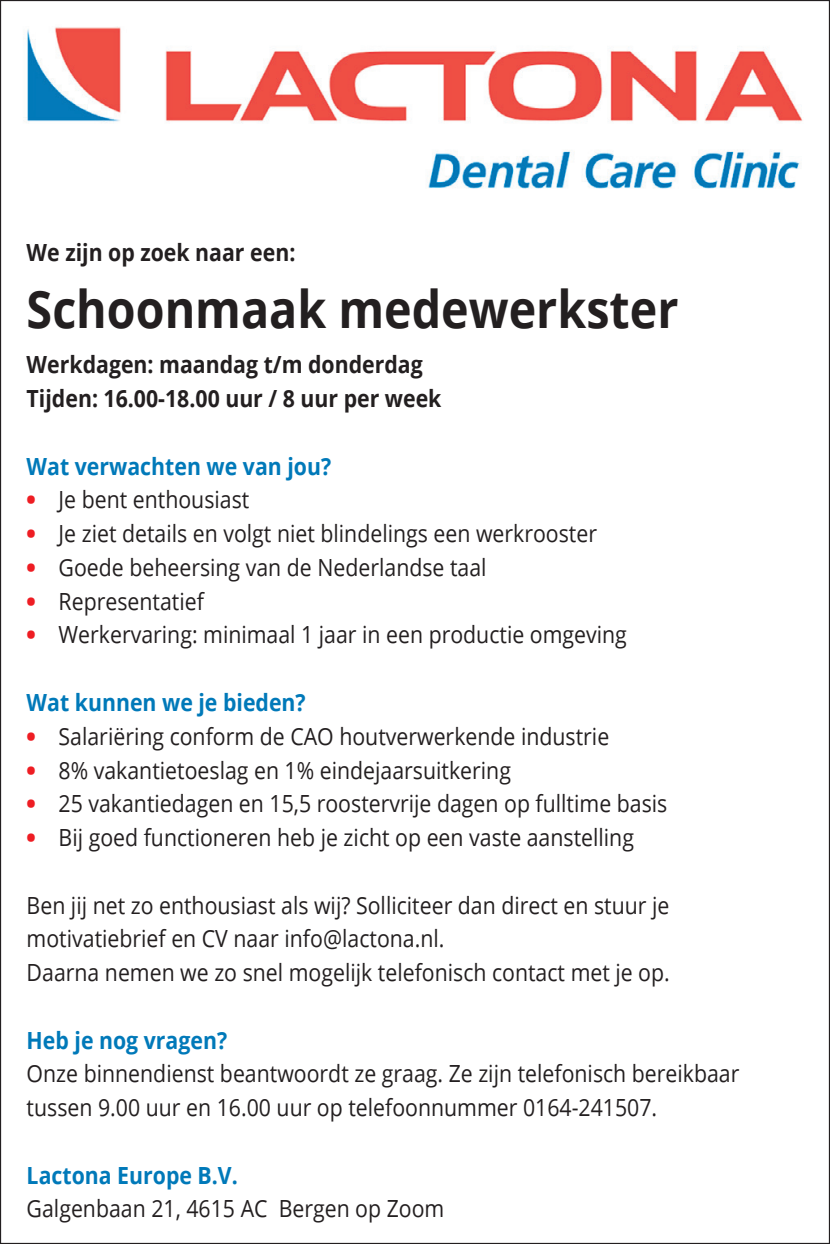
<style>
.page{position:relative;width:830px;height:1244px;background:#fff}
.page>*{position:absolute;margin:0;border:0;box-sizing:border-box;transform-origin:0 0}
.t1{font:700 51.75px "Open Sans";color:#231f20;scale:.9 1}
.t2{font:23.62px/33.8px "Open Sans";color:#231f20;scale:.9 1}
.t3{font:700 23.62px/33.8px "Open Sans";color:#231f20;scale:.9 1}
.t4{font:700 23.62px "Open Sans";color:#0079b9;scale:.9 1}
.s1{font-weight:800;color:#ee1d23}
</style>
<div class="page">
<img style="left:27px;top:26px;width:775px;height:163px">
<p class="t3" style="left:27px;top:235px;width:300px">We zijn op zoek naar een:</p>
<h1 class="t1" style="left:27px;top:273px;width:725px">Schoonmaak medewerkster</h1>
<p class="t3" style="left:27px;top:347px;width:462px">Werkdagen: maandag t/m donderdag<br>Tijden: 16.00-18.00 uur / 8 uur per week</p>
<p class="t4" style="left:27px;top:449px;width:340px">Wat verwachten we van jou?</p>
<p class="t2" style="left:27px;top:482px;width:249px"><span class="s1">•</span> Je bent enthousiast</p>
<p class="t2" style="left:27px;top:516px;width:635px"><span class="s1">•</span> Je ziet details en volgt niet blindelings een werkrooster</p>
<p class="t2" style="left:27px;top:550px;width:512px"><span class="s1">•</span> Goede beheersing van de Nederlandse taal</p>
<p class="t2" style="left:27px;top:584px;width:198px"><span class="s1">•</span> Representatief</p>
<p class="t2" style="left:27px;top:617px;width:668px"><span class="s1">•</span> Werkervaring: minimaal 1 jaar in een productie omgeving</p>
<p class="t4" style="left:27px;top:686px;width:311px">Wat kunnen we je bieden?</p>
<p class="t2" style="left:27px;top:719px;width:648px"><span class="s1">•</span> Salariëring conform de CAO houtverwerkende industrie</p>
<p class="t2" style="left:27px;top:752px;width:539px"><span class="s1">•</span> 8% vakantietoeslag en 1% eindejaarsuitkering</p>
<p class="t2" style="left:27px;top:786px;width:713px"><span class="s1">•</span> 25 vakantiedagen en 15,5 roostervrije dagen op fulltime basis</p>
<p class="t2" style="left:27px;top:820px;width:676px"><span class="s1">•</span> Bij goed functioneren heb je zicht op een vaste aanstelling</p>
<p class="t2" style="left:27px;top:887px;width:715px">Ben jij net zo enthousiast als wij? Solliciteer dan direct en stuur je motivatiebrief en CV naar info@lactona.nl.<br>Daarna nemen we zo snel mogelijk telefonisch contact met je op.</p>
<p class="t4" style="left:27px;top:1023px;width:224px">Heb je nog vragen?</p>
<p class="t2" style="left:27px;top:1056px;width:793px">Onze binnendienst beantwoordt ze graag. Ze zijn telefonisch bereikbaar tussen 9.00 uur en 16.00 uur op telefoonnummer 0164-241507.</p>
<p class="t4" style="left:27px;top:1158px;width:236px">Lactona Europe B.V.</p>
<p class="t2" style="left:27px;top:1191px;width:465px">Galgenbaan 21, 4615 AC Bergen op Zoom</p>
</div>
